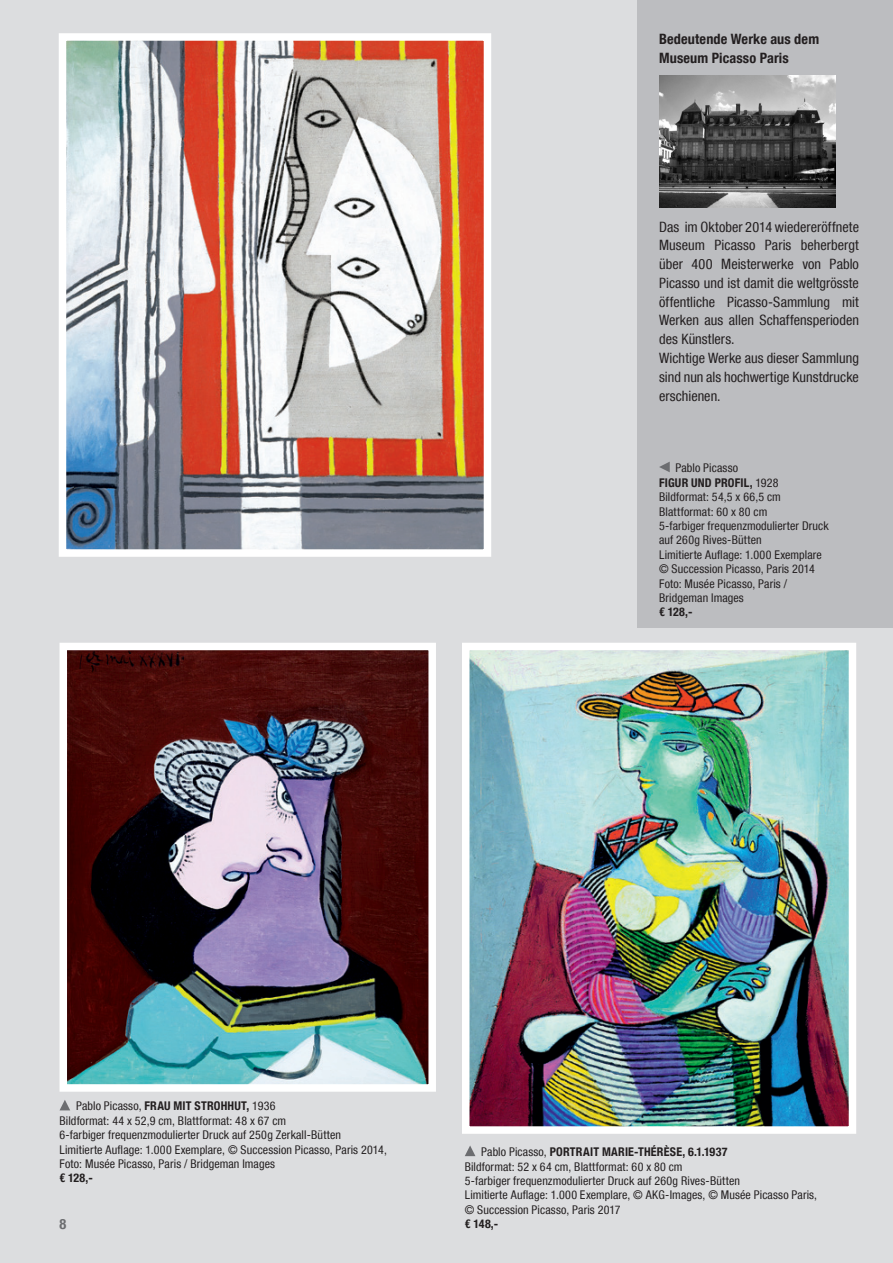
<style>
.page{position:relative;width:893px;height:1263px;background:#dcdddf}
.page>*{position:absolute;margin:0;border:0;box-sizing:border-box;transform-origin:0 0}
.t1{font:condensed 14.25px/18.8px "Helvetica Neue LT Com";letter-spacing:.005em;color:#231f20}
.t2{font:700 condensed 14.25px/18.8px "Helvetica Neue LT Com";letter-spacing:.01em;color:#231f20}
.t3{font:700 condensed 14.25px "Helvetica Neue LT Com";color:#6c6d70}
.t4{font:condensed 12px/14.4px "Helvetica Neue LT Com";letter-spacing:.01em;color:#231f20}
.t5{font:700 condensed 12px "Helvetica Neue LT Com";color:#231f20}
.s1{font-weight:700}
</style>
<div class="page">
<div style="left:638px;top:0;width:255px;height:627px;background:#bcbdc0"></div>
<img style="left:59px;top:33px;width:432px;height:524px">
<img style="left:69px;top:652px;width:358px;height:431px">
<div style="left:60px;top:643px;width:376px;height:449px;border:8px solid #fff"></div>
<svg style="left:60px;top:1100px;width:10px;height:10px"></svg>
<svg style="left:659px;top:462px;width:11px;height:10px"></svg>
<img style="left:659px;top:76px;width:176px;height:132px">
<svg style="left:465px;top:1145px;width:10px;height:11px"></svg>
<img style="left:471px;top:652px;width:376px;height:473px">
<div style="left:462px;top:643px;width:394px;height:491px;border:8px solid #fff"></div>
<p class="t2" style="left:659px;top:30px;width:162px">Bedeutende Werke aus dem<br>Museum Picasso Paris</p>
<p class="t1" style="left:659px;top:217px;width:201px">Das im Oktober 2014 wiedereröffnete<br>Museum Picasso Paris beherbergt über 400 Meisterwerke von Pablo<br>Picasso und ist damit die weltgrösste öffentliche Picasso-Sammlung mit<br>Werken aus allen Schaffensperioden des Künstlers.<br>Wichtige Werke aus dieser Sammlung sind nun als hochwertige Kunstdrucke erschienen.</p>
<p class="t4" style="left:659px;top:461px;width:171px;text-indent:16px">Pablo Picasso<br><span class="s1">FIGUR UND PROFIL,</span> 1928<br>Bildformat: 54,5 x 66,5 cm<br>Blattformat: 60 x 80 cm<br>5-farbiger frequenzmodulierter Druck auf 260g Rives-Bütten<br>Limitierte Auflage: 1.000 Exemplare © Succession Picasso, Paris 2014<br>Foto: Musée Picasso, Paris /<br>Bridgeman Images</p>
<p class="t5" style="left:659px;top:605px;width:35px">€ 128,-</p>
<p class="t4" style="left:60px;top:1099px;width:329px;text-indent:16px">Pablo Picasso, <span class="s1">FRAU MIT STROHHUT,</span> 1936<br>Bildformat: 44 x 52,9 cm, Blattformat: 48 x 67 cm<br>6-farbiger frequenzmodulierter Druck auf 250g Zerkall-Bütten Limitierte Auflage: 1.000 Exemplare, © Succession Picasso, Paris 2014, Foto: Musée Picasso, Paris / Bridgeman Images</p>
<p class="t5" style="left:60px;top:1171px;width:35px">€ 128,-</p>
<p class="t3" style="left:60px;top:1215px;width:8px">8</p>
<p class="t4" style="left:465px;top:1144px;width:354px;text-indent:16px">Pablo Picasso, <span class="s1">PORTRAIT MARIE-THÉRÈSE, 6.1.1937<br></span>Bildformat: 52 x 64 cm, Blattformat: 60 x 80 cm<br>5-farbiger frequenzmodulierter Druck auf 260g Rives-Bütten<br>Limitierte Auflage: 1.000 Exemplare, © AKG-Images, © Musée Picasso Paris, © Succession Picasso, Paris 2017</p>
<p class="t5" style="left:465px;top:1217px;width:35px">€ 148,-</p>
</div>
